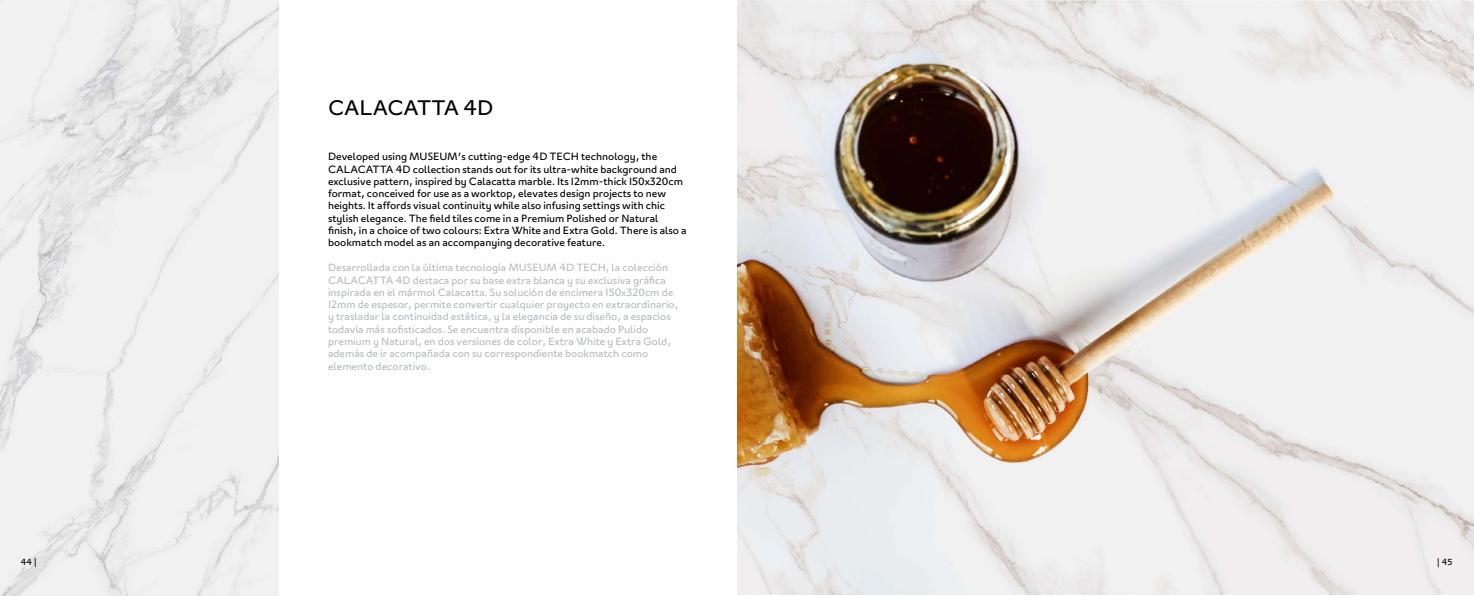
<style>
.page{position:relative;width:1474px;height:596px;background:#fff}
.page>*{position:absolute;margin:0;border:0;box-sizing:border-box;transform-origin:0 0}
.t1{font:21px "London";color:#000}
.t2{font:10.5px/12.2px "London";color:#b7bcbf}
.t3{font:10.5px/12.2px "London";color:#000}
.t4{font:8.75px "London";color:#000}
</style>
<div class="page">
<img style="left:737px;top:0;width:736px;height:594px">
<img style="left:0;top:0;width:278px;height:595px">
<h1 class="t1" style="left:328px;top:94px;width:167px">CALACATTA 4D</h1>
<p class="t3" style="left:328px;top:150px;width:360px">Developed using MUSEUM’s cutting-edge 4D TECH technology, the CALACATTA 4D collection stands out for its ultra-white background and exclusive pattern, inspired by Calacatta marble. Its 12mm-thick 150x320cm format, conceived for use as a worktop, elevates design projects to new heights. It affords visual continuity while also infusing settings with chic stylish elegance. The field tiles come in a Premium Polished or Natural finish, in a choice of two colours: Extra White and Extra Gold. There is also a bookmatch model as an accompanying decorative feature.</p>
<p class="t2" style="left:328px;top:261px;width:352px">Desarrollada con la última tecnología MUSEUM 4D TECH, la colección CALACATTA 4D destaca por su base extra blanca y su exclusiva gráfica inspirada en el mármol Calacatta. Su solución de encimera 150x320cm de 12mm de espesor, permite convertir cualquier proyecto en extraordinario, y trasladar la continuidad estética, y la elegancia de su diseño, a espacios todavía más sofisticados. Se encuentra disponible en acabado Pulido premium y Natural, en dos versiones de color, Extra White y Extra Gold, además de ir acompañada con su correspondiente bookmatch como elemento decorativo.</p>
<p class="t4" style="left:21px;top:556px;width:18px">44 |</p>
<p class="t4" style="left:1436px;top:556px;width:17px">| 45</p>
</div>
